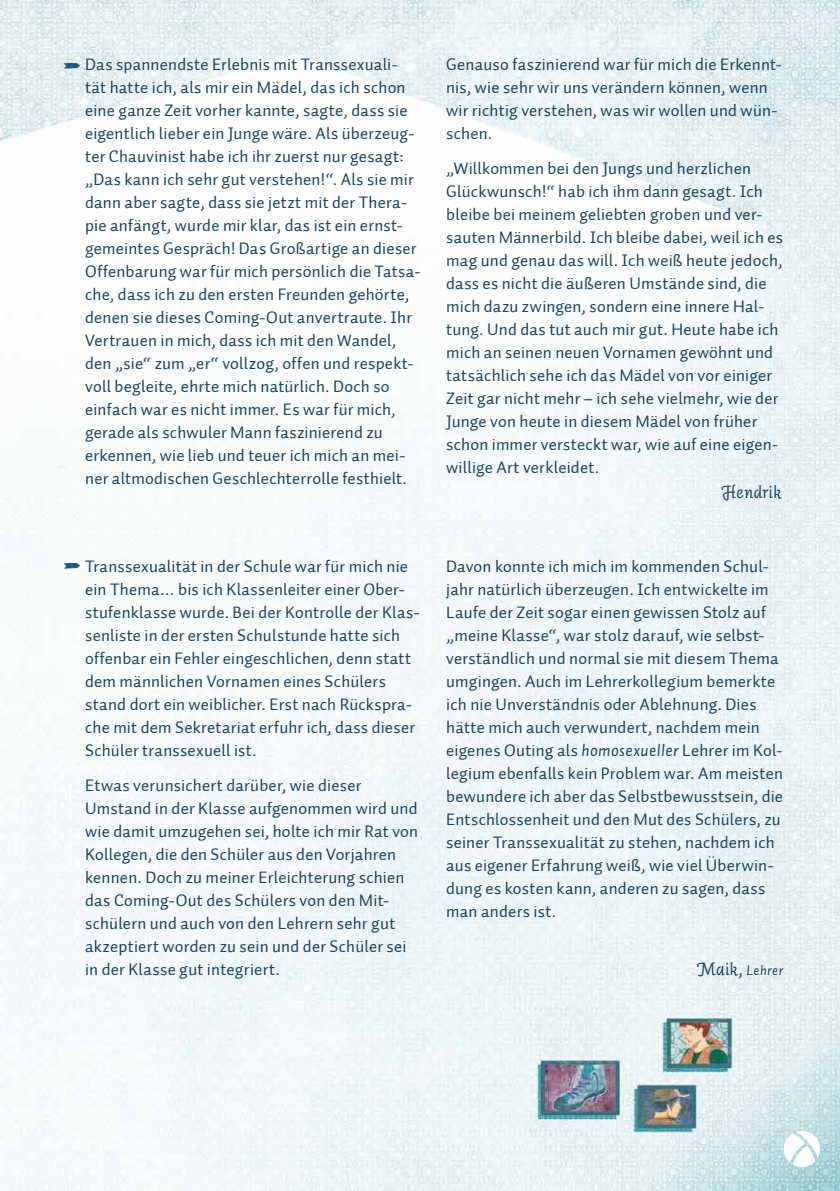
<style>
.page{position:relative;width:840px;height:1191px;background:#fff}
.page>*{position:absolute;margin:0;border:0;box-sizing:border-box;transform-origin:0 0}
.t1{font:italic 18px "Auto 3";letter-spacing:.02em;color:#1c445d}
.t2{font:17px/23px "Auto 1";letter-spacing:.015em;color:#1c445d}
.t3{font:italic 14px "Auto 1";letter-spacing:.03em;color:#1c445d}
.s1{font-style:italic}
.s2{font-family:"Auto 3";font-size:18px}
</style>
<div class="page">
<img style="left:0;top:0;width:839px;height:1191px">
<svg style="left:783px;top:1130px;width:37px;height:37px"></svg>
<svg style="left:64px;top:62px;width:16px;height:6px"></svg>
<svg style="left:64px;top:563px;width:16px;height:6px"></svg>
<p class="t2" style="left:85px;top:53px;width:337px">Das spannendste Erlebnis mit Transsexuali&shy;tät hatte ich, als mir ein Mädel, das ich schon eine ganze Zeit vorher kannte, sagte, dass sie eigentlich lieber ein Junge wäre. Als überzeug&shy;ter Chauvinist habe ich ihr zuerst nur gesagt: „Das kann ich sehr gut verstehen!“. Als sie mir dann aber sagte, dass sie jetzt mit der Thera&shy;pie anfängt, wurde mir klar, das ist ein ernst&shy;gemeintes Gespräch! Das Großartige an dieser Offenbarung war für mich persönlich die Tatsa&shy;che, dass ich zu den ersten Freunden gehörte, denen sie dieses Coming-Out anvertraute. Ihr Vertrauen in mich, dass ich mit den Wandel, den „sie“ zum „er“ vollzog, offen und respekt&shy;voll begleite, ehrte mich natürlich. Doch so einfach war es nicht immer. Es war für mich, gerade als schwuler Mann faszinierend zu erkennen, wie lieb und teuer ich mich an mei&shy;ner altmodischen Geschlechterrolle festhielt.</p>
<p class="t2" style="left:446px;top:53px;width:337px">Genauso faszinierend war für mich die Erkennt&shy;nis, wie sehr wir uns verändern können, wenn wir richtig verstehen, was wir wollen und wün&shy;schen.</p>
<p class="t2" style="left:446px;top:157px;width:338px">„Willkommen bei den Jungs und herzlichen Glückwunsch!“ hab ich ihm dann gesagt. Ich bleibe bei meinem geliebten groben und ver&shy;sauten Männerbild. Ich bleibe dabei, weil ich es mag und genau das will. Ich weiß heute jedoch, dass es nicht die äußeren Umstände sind, die mich dazu zwingen, sondern eine innere Hal&shy;tung. Und das tut auch mir gut. Heute habe ich mich an seinen neuen Vornamen gewöhnt und tatsächlich sehe ich das Mädel von vor einiger Zeit gar nicht mehr – ich sehe vielmehr, wie der Junge von heute in diesem Mädel von früher schon immer versteckt war, wie auf eine eigen&shy;willige Art verkleidet.</p>
<p class="t1" style="left:720px;top:481px;width:62px">Hendrik</p>
<p class="t2" style="left:85px;top:555px;width:336px">Transsexualität in der Schule war für mich nie ein Thema… bis ich Klassenleiter einer Ober&shy;stufenklasse wurde. Bei der Kontrolle der Klas&shy;senliste in der ersten Schulstunde hatte sich offenbar ein Fehler eingeschlichen, denn statt dem männlichen Vornamen eines Schülers stand dort ein weiblicher. Erst nach Rückspra&shy;che mit dem Sekretariat erfuhr ich, dass dieser Schüler transsexuell ist.</p>
<p class="t2" style="left:85px;top:774px;width:334px">Etwas verunsichert darüber, wie dieser Umstand in der Klasse aufgenommen wird und wie damit umzugehen sei, holte ich mir Rat von Kollegen, die den Schüler aus den Vorjahren kennen. Doch zu meiner Erleichterung schien das Coming-Out des Schülers von den Mit&shy;schülern und auch von den Lehrern sehr gut akzeptiert worden zu sein und der Schüler sei in der Klasse gut integriert.</p>
<p class="t2" style="left:446px;top:555px;width:338px">Davon konnte ich mich im kommenden Schul&shy;jahr natürlich überzeugen. Ich entwickelte im Laufe der Zeit sogar einen gewissen Stolz auf „meine Klasse“, war stolz darauf, wie selbst&shy;verständlich und normal sie mit diesem Thema umgingen. Auch im Lehrerkollegium bemerkte ich nie Unverständnis oder Ablehnung. Dies hätte mich auch verwundert, nachdem mein eigenes Outing als <span class="s1">homosexueller</span> Lehrer im Kol&shy;legium ebenfalls kein Problem war. Am meisten bewundere ich aber das Selbstbewusstsein, die Entschlossenheit und den Mut des Schülers, zu seiner Transsexualität zu stehen, nachdem ich aus eigener Erfahrung weiß, wie viel Überwin&shy;dung es kosten kann, anderen zu sagen, dass man anders ist.</p>
<p class="t3" style="left:696px;top:961px;width:88px"><span class="s2">Maik,</span> Lehrer</p>
</div>
